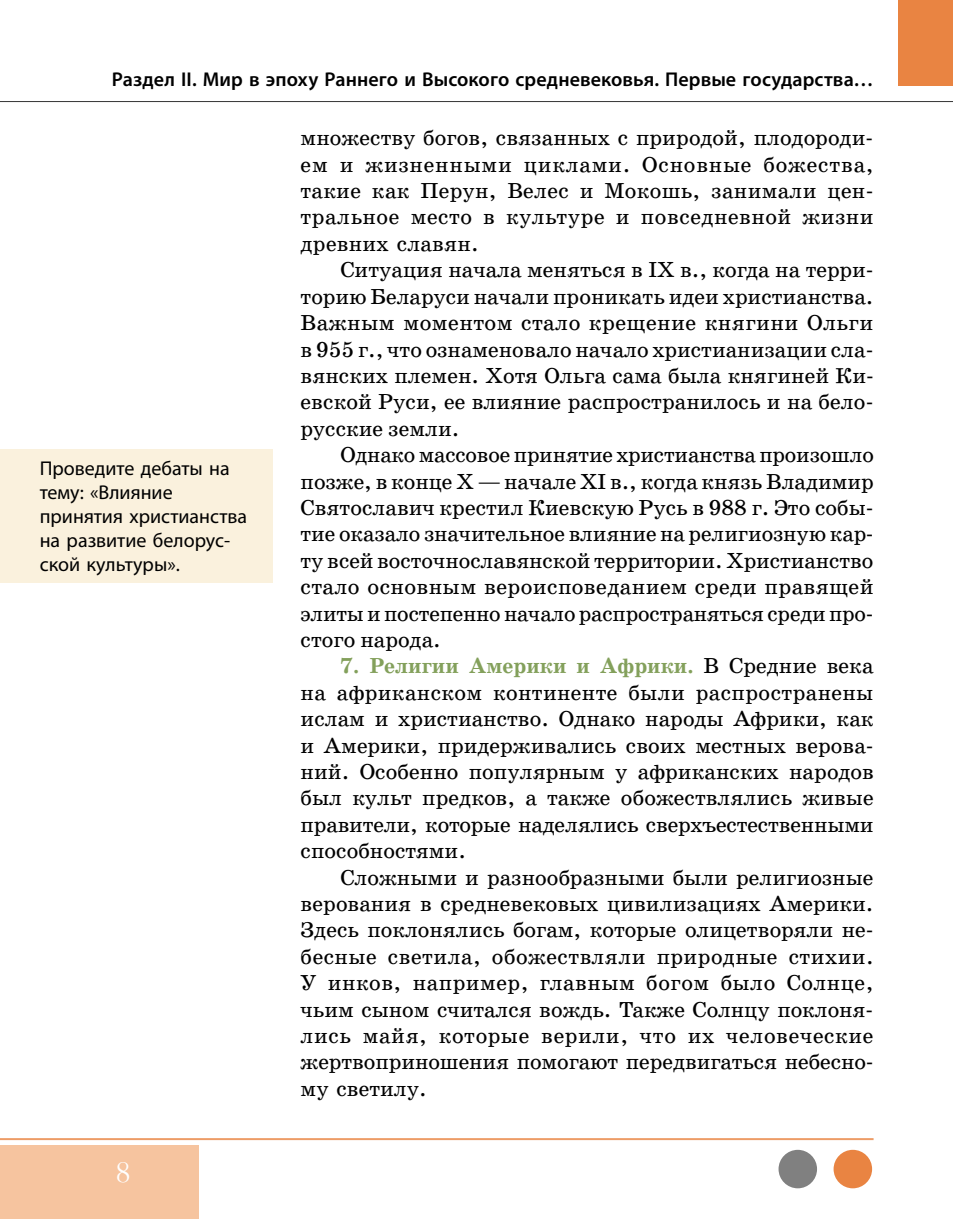
<style>
.page{position:relative;width:953px;height:1219px;background:#fff}
.page>*{position:absolute;margin:0;border:0;box-sizing:border-box;transform-origin:0 0}
.t1{font:32px "Garamond";color:#fff}
.t2{font:22px/26.4px "School Book Web";color:#000;text-align:justify}
.t3{font:20px/24px "Myriad Pro";color:#000}
.t4{font:600 20px "Myriad Pro";letter-spacing:.005em;color:#000}
.s1{font-weight:700;color:#83a05b}
</style>
<div class="page">
<hr style="left:0;top:101px;width:952px;height:1px;background:#000">
<div style="left:898px;top:0;width:54px;height:86px;background:#e98442"></div>
<div style="left:0;top:1145px;width:198px;height:74px;background:#f6c49f"></div>
<div style="left:778px;top:1150px;width:39px;height:38px;background:#808080;border-radius:50%"></div>
<div style="left:833px;top:1150px;width:39px;height:38px;background:#e98442;border-radius:50%"></div>
<hr style="left:0;top:1138px;width:873px;height:2px;background:#e98442">
<div style="left:0;top:449px;width:272px;height:133px;background:#faf1dd"></div>
<p class="t4" style="left:112px;top:67px;width:763px">Раздел II. Мир в эпоху Раннего и Высокого средневековья. Первые государства…</p>
<p class="t3" style="left:40px;top:456px;width:209px">Проведите дебаты на тему: «Влияние принятия христианства на развитие белорус&shy;ской культуры».</p>
<h1 class="t1" style="left:115px;top:1150px;width:17px">8</h1>
<p class="t2" style="left:300px;top:125px;width:574px">множеству богов, связанных с природой, плодороди&shy;ем и жизненными циклами. Основные божества, такие как Перун, Велес и Мокошь, занимали цен&shy;тральное место в культуре и повседневной жизни древних славян.</p>
<p class="t2" style="left:300px;top:257px;width:574px;text-indent:40px">Ситуация начала меняться в IX в., когда на терри&shy;торию Беларуси начали проникать идеи христианства.<br>Важным моментом стало крещение княгини Ольги в 955 г., что ознаменовало начало христианизации сла&shy;вянских племен. Хотя Ольга сама была княгиней Ки&shy;евской Руси, ее влияние распространилось и на бело&shy;русские земли.</p>
<p class="t2" style="left:300px;top:442px;width:574px;text-indent:40px">Однако массовое принятие христианства произошло позже, в конце X —начале XI в., когда князь Владимир Святославич крестил Киевскую Русь в 988 г. Это собы&shy;тие оказало значительное влияние на религиозную кар&shy;ту всей восточнославянской территории. Христианство стало основным вероисповеданием среди правящей элиты и постепенно начало распространяться среди про&shy;стого народа.</p>
<p class="t2" style="left:300px;top:653px;width:574px;text-indent:40px"><span class="s1">7. Религии Америки и Африки.</span> В Средние века на африканском континенте были распространены ислам и христианство. Однако народы Африки, как и Америки, придерживались своих местных верова&shy;ний. Особенно популярным у африканских народов был культ предков, а также обожествлялись живые правители, которые наделялись сверхъестественными способностями.</p>
<p class="t2" style="left:300px;top:864px;width:574px;text-indent:40px">Сложными и разнообразными были религиозные верования в средневековых цивилизациях Америки.<br>Здесь поклонялись богам, которые олицетворяли не&shy;бесные светила, обожествляли природные стихии.<br>У инков, например, главным богом было Солнце, чьим сыном считался вождь. Также Солнцу поклоня&shy;лись майя, которые верили, что их человеческие жертвоприношения помогают передвигаться небесно&shy;му светилу.</p>
</div>
